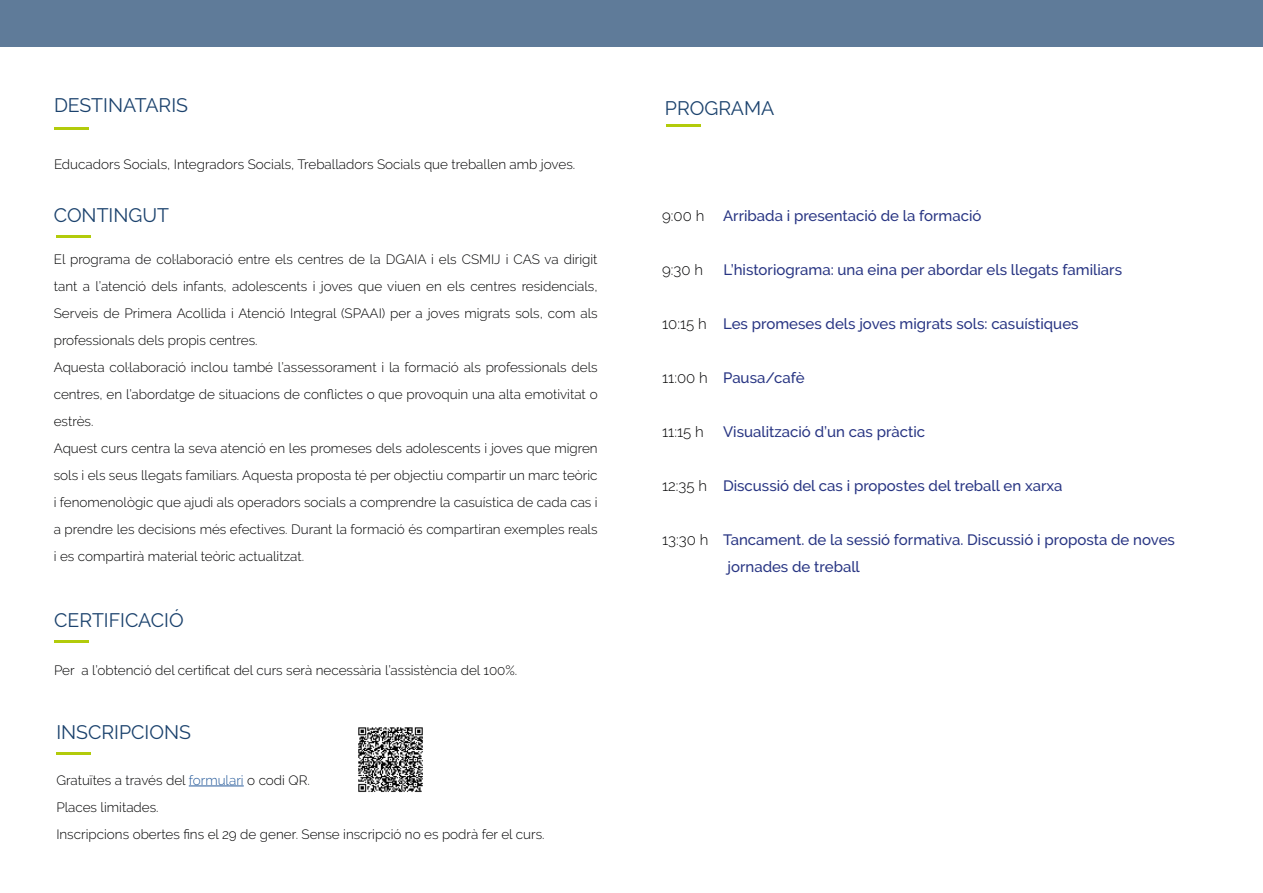
<style>
.page{position:relative;width:1263px;height:893px;background:#fff}
.page>*{position:absolute;margin:0;border:0;box-sizing:border-box;transform-origin:0 0}
.t1{font:19.5px "Raleway";color:#1b426d}
.t2{font:500 15px/27px "Raleway";color:#283583}
.t3{font:300 15px "Raleway";color:#020203}
.t4{font:300 13.5px/27px "Raleway";color:#020203}
.s1{color:#275b9b}
.s2{font-weight:300;color:#020203}
</style>
<div class="page">
<hr style="left:54px;top:128px;width:34px;height:2px;background:#b2cb0b">
<hr style="left:666px;top:124px;width:34px;height:2px;background:#b2cb0b">
<hr style="left:54px;top:640px;width:34px;height:2px;background:#b2cb0b">
<hr style="left:189px;top:786px;width:55px;height:1px;background:#275b9b">
<hr style="left:56px;top:752px;width:34px;height:2px;background:#b2cb0b">
<div style="left:0;top:0;width:1263px;height:47px;background:#5f7b99"></div>
<hr style="left:56px;top:235px;width:34px;height:2px;background:#b2cb0b">
<img style="left:358px;top:727px;width:65px;height:65px">
<h1 class="t1" style="left:54px;top:94px;width:135px">DESTINATARIS</h1>
<p class="t4" style="left:54px;top:151px;width:523px">Educadors Socials, Integradors Socials, Treballadors Socials que treballen amb joves.</p>
<h1 class="t1" style="left:54px;top:204px;width:117px">CONTINGUT</h1>
<p class="t4" style="left:54px;top:246px;width:545px">El programa de col·laboració entre els centres de la DGAIA i els CSMIJ i CAS va dirigit tant a l’atenció dels infants, adolescents i joves que viuen en els centres residencials, Serveis de Primera Acollida i Atenció Integral (SPAAI) per a joves migrats sols, com als professionals dels propis centres.<br>Aquesta col·laboració inclou també l’assessorament i la formació als professionals dels centres, en l’abordatge de situacions de conflictes o que provoquin una alta emotivitat o estrès.<br>Aquest curs centra la seva atenció en les promeses dels adolescents i joves que migren sols i els seus llegats familiars. Aquesta proposta té per objectiu compartir un marc teòric i fenomenològic que ajudi als operadors socials a comprendre la casuística de cada cas i a prendre les decisions més efectives. Durant la formació és compartiran exemples reals i es compartirà material teòric actualitzat.</p>
<h1 class="t1" style="left:54px;top:609px;width:131px">CERTIFICACIÓ</h1>
<p class="t4" style="left:54px;top:656px;width:465px">Per a l’obtenció del certificat del curs serà necessària l’assistència del 100%.</p>
<h1 class="t1" style="left:56px;top:721px;width:136px">INSCRIPCIONS</h1>
<p class="t4" style="left:56px;top:767px;width:490px">Gratuïtes a través del <span class="s1">formulari</span> o codi QR.<br>Places limitades.<br>Inscripcions obertes fins el 29 de gener. Sense inscripció no es podrà fer el curs.</p>
<h1 class="t1" style="left:665px;top:96px;width:111px">PROGRAMA</h1>
<p class="t2" style="left:662px;top:202px;width:321px"><span class="s2">9:00 h</span> Arribada i presentació de la formació</p>
<p class="t3" style="left:662px;top:261px;width:42px">9:30 h</p>
<p class="t2" style="left:723px;top:256px;width:400px">L’historiograma: una eina per abordar els llegats familiars</p>
<p class="t2" style="left:662px;top:310px;width:418px"><span class="s2">10:15 h</span> Les promeses dels joves migrats sols: casuístiques</p>
<p class="t2" style="left:662px;top:364px;width:144px"><span class="s2">11:00 h</span> Pausa/cafè</p>
<p class="t3" style="left:662px;top:423px;width:43px">11:15 h</p>
<p class="t2" style="left:723px;top:418px;width:204px">Visualització d’un cas pràctic</p>
<p class="t2" style="left:662px;top:472px;width:402px"><span class="s2">12:35 h</span> Discussió del cas i propostes del treball en xarxa</p>
<p class="t2" style="left:727px;top:526px;width:449px;text-indent:-65px"><span class="s2">13:30 h</span> Tancament. de la sessió formativa. Discussió i proposta de noves jornades de treball</p>
</div>
